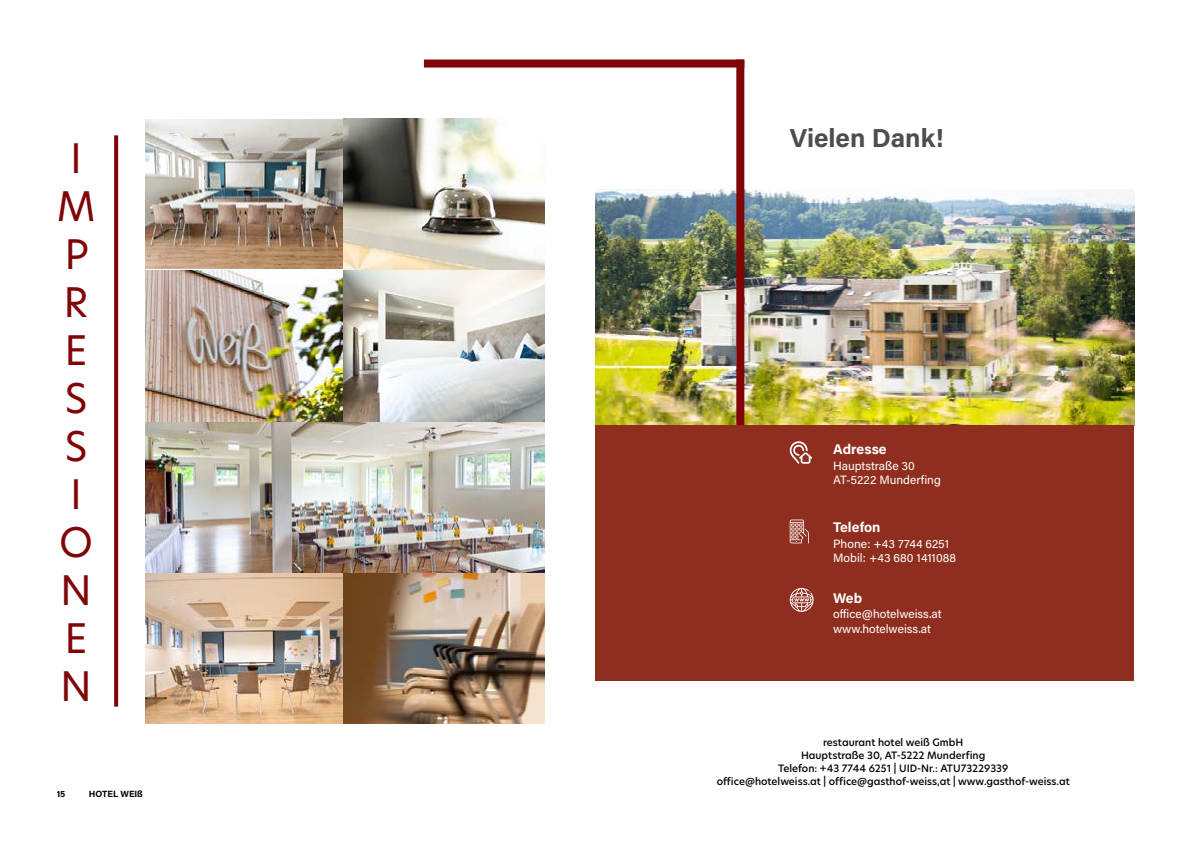
<style>
.page{position:relative;width:1191px;height:842px;background:#fff}
.page>*{position:absolute;margin:0;border:0;box-sizing:border-box;transform-origin:0 0}
.t1{font:40px/48px "New Hero";color:#800507;text-align:center}
.t2{font:700 26px "Acumin Pro";color:#4d4d4f}
.t3{font:700 14px "Acumin Pro";color:#fff}
.t4{font:12px/14.4px "Acumin Pro";color:#fff}
.t5{font:500 10px/13px "New Hero";color:#000101;text-align:center}
.t6{font:700 9px "Acumin Pro";letter-spacing:-.005em;color:#000}
</style>
<div class="page">
<img style="left:595px;top:190px;width:539px;height:235px">
<div style="left:595px;top:425px;width:539px;height:255px;background:#8f2e1e"></div>
<svg style="left:789px;top:441px;width:23px;height:23px"></svg>
<svg style="left:789px;top:519px;width:20px;height:24px"></svg>
<svg style="left:789px;top:588px;width:24px;height:24px"></svg>
<div style="left:736px;top:60px;width:8px;height:365px;background:#800507"></div>
<div style="left:424px;top:60px;width:320px;height:8px;background:#800507"></div>
<svg style="left:114px;top:135px;width:4px;height:572px;background:#840e10"></svg>
<img style="left:145px;top:118px;width:400px;height:606px">
<h1 class="t1" style="left:57px;top:134px;width:40px">I<br>M<br>P<br>R<br>E<br>S<br>S<br>I<br>O<br>N<br>E<br>N</h1>
<p class="t6" style="left:57px;top:788px;width:10px">15</p>
<p class="t6" style="left:89px;top:788px;width:56px">HOTEL WEIß</p>
<h2 class="t2" style="left:789px;top:119px;width:155px">Vielen Dank!</h2>
<h3 class="t3" style="left:833px;top:440px;width:55px">Adresse</h3>
<p class="t4" style="left:833px;top:458px;width:109px">Hauptstraße 30<br>AT-5222 Munderfing</p>
<h3 class="t3" style="left:833px;top:517px;width:49px">Telefon</h3>
<p class="t4" style="left:833px;top:536px;width:124px">Phone: +43 7744 6251<br>Mobil: +43 680 1411088</p>
<h3 class="t3" style="left:833px;top:588px;width:30px">Web</h3>
<p class="t4" style="left:833px;top:606px;width:110px">office@hotelweiss.at www.hotelweiss.at</p>
<p class="t5" style="left:716px;top:736px;width:355px">restaurant hotel weiß GmbH<br>Hauptstraße 30, AT-5222 Munderfing<br>Telefon: +43 7744 6251 | UID-Nr.: ATU73229339<br>office@hotelweiss.at | office@gasthof-weiss,at | www.gasthof-weiss.at</p>
</div>
